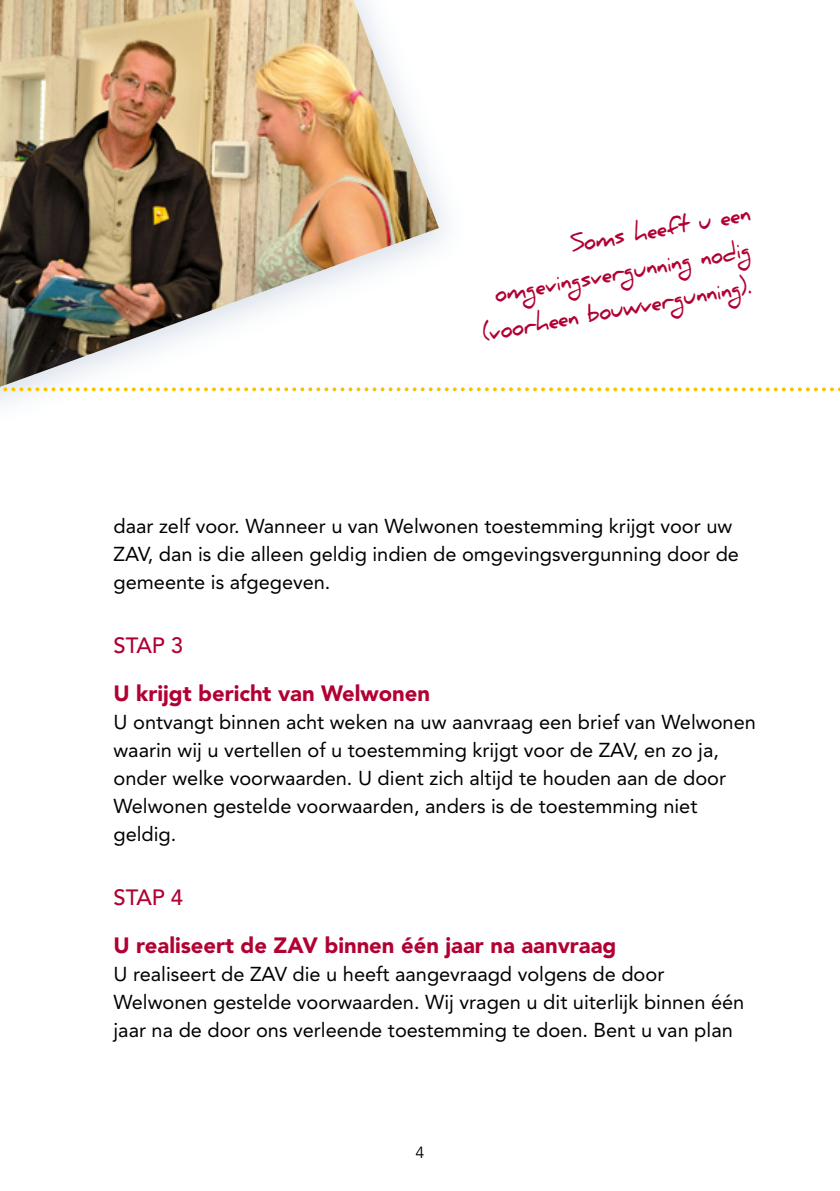
<style>
.page{position:relative;width:840px;height:1191px;background:#fff}
.page>*{position:absolute;margin:0;border:0;box-sizing:border-box;transform-origin:0 0}
.t1{font:700 24px "Daniel";color:#b10132;scale:.8 1}
.t2{font:900 22px "Avenir";color:#b10132}
.t3{font:500 22px "Avenir";color:#b10132}
.t4{font:20px/28px "Avenir";color:#000}
.t5{font:16px "Avenir";color:#000}
</style>
<div class="page">
<img style="left:0;top:0;width:839px;height:403px">
<p class="t1" style="left:568px;top:230px;width:230px;rotate:-10deg">Soms heeft u een</p>
<p class="t1" style="left:492px;top:280px;width:328px;rotate:-10deg">omgevingsvergunning nodig</p>
<p class="t1" style="left:480px;top:319px;width:341px;rotate:-10deg">(voorheen bouw vergunning).</p>
<p class="t4" style="left:113px;top:512px;width:626px">daar zelf voor. Wanneer u van Welwonen toestemming krijgt voor uw<br>ZAV, dan is die alleen geldig indien de omgevingsvergunning door de gemeente is afgegeven.</p>
<p class="t3" style="left:113px;top:633px;width:71px">STAP 3</p>
<p class="t2" style="left:113px;top:680px;width:318px">U krijgt bericht van Welwonen</p>
<p class="t4" style="left:113px;top:708px;width:643px">U ontvangt binnen acht weken na uw aanvraag een brief van Welwonen waarin wij u vertellen of u toestemming krijgt voor de ZAV, en zo ja, onder welke voorwaarden. U dient zich altijd te houden aan de door Welwonen gestelde voorwaarden, anders is de toestemming niet geldig.</p>
<p class="t3" style="left:113px;top:885px;width:71px">STAP 4</p>
<p class="t2" style="left:113px;top:932px;width:504px">U realiseert de ZAV binnen één jaar na aanvraag</p>
<p class="t4" style="left:113px;top:960px;width:632px">U realiseert de ZAV die u heeft aangevraagd volgens de door<br>Welwonen gestelde voorwaarden. Wij vragen u dit uiterlijk binnen één jaar na de door ons verleende toestemming te doen. Bent u van plan</p>
<p class="t5" style="left:415px;top:1143px;width:10px">4</p>
</div>
